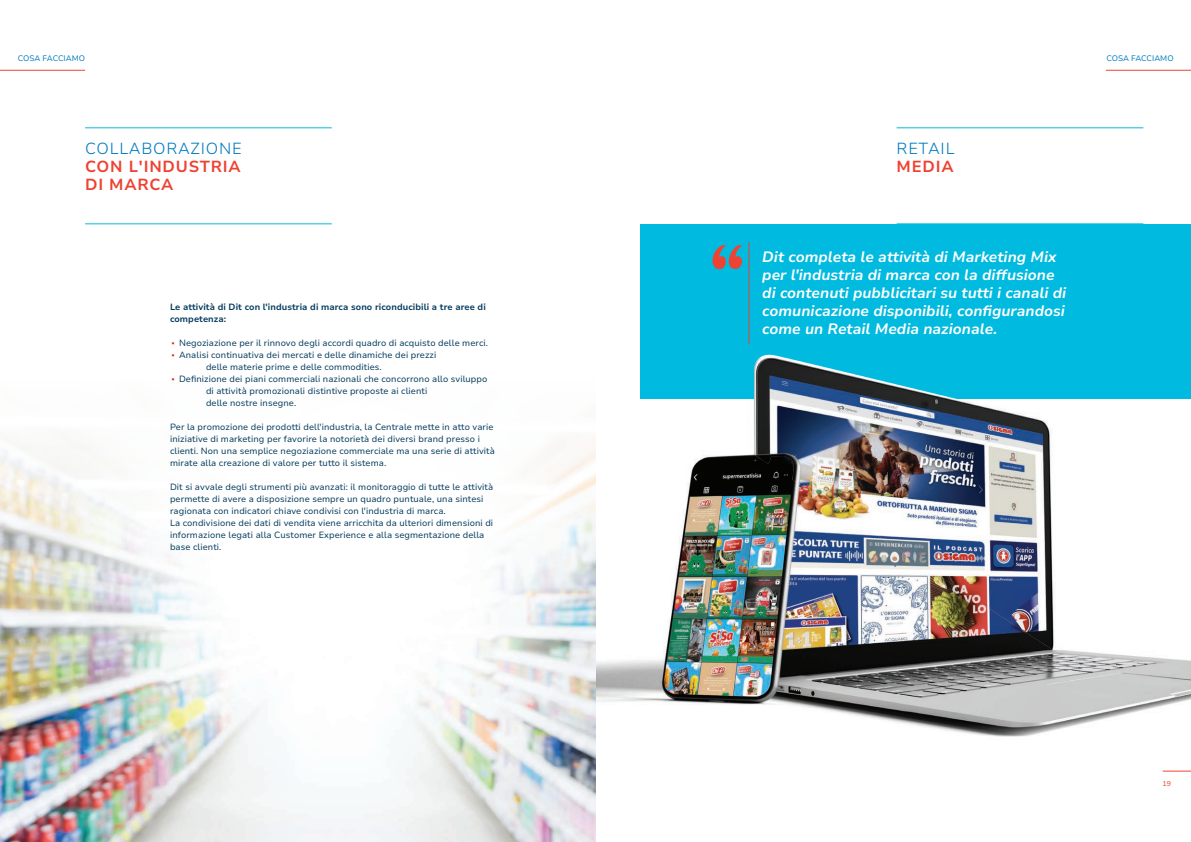
<style>
.page{position:relative;width:1191px;height:842px;background:#fff}
.page>*{position:absolute;margin:0;border:0;box-sizing:border-box;transform-origin:0 0}
.t1{font:700 16px/18px "Nunito Sans 10 pt";letter-spacing:.05em;color:#ee4232}
.t2{font:300 16px "Nunito Sans 10 pt";letter-spacing:.05em;color:#007ac0}
.t3{font:italic 700 15px/18px "Nunito Sans 10 pt";color:#fff}
.t4{font:9px/12px "Nunito Sans 10 pt";letter-spacing:.01em;color:#00395c}
.t5{font:700 9px/12px "Nunito Sans 10 pt";letter-spacing:.01em;color:#00395c}
.t6{font:8px "Nunito Sans 10 pt";color:#007ac0}
.t7{font:7px "Nunito Sans 10 pt";color:#ee4232}
.s1{font-weight:900;font-size:10px;color:#da2128}
</style>
<div class="page">
<svg style="left:1162px;top:771px;width:29px;height:1px"></svg>
<hr style="left:1106px;top:70px;width:85px;height:1px;background:#ee4232">
<hr style="left:0;top:70px;width:85px;height:1px;background:#ee4232">
<hr style="left:85px;top:128px;width:247px;height:1px;background:#00badf">
<hr style="left:896px;top:128px;width:247px;height:1px;background:#00badf">
<hr style="left:85px;top:224px;width:247px;height:1px;background:#00badf">
<img style="left:595px;top:399px;width:596px;height:358px">
<img style="left:0;top:439px;width:595px;height:403px">
<div style="left:640px;top:224px;width:551px;height:175px;background:#00badf"></div>
<svg style="left:712px;top:245px;width:30px;height:24px"></svg>
<hr style="left:748px;top:242px;width:1px;height:102px;background:#ee4232">
<p class="t6" style="left:18px;top:53px;width:69px">COSA FACCIAMO</p>
<p class="t6" style="left:1106px;top:53px;width:69px">COSA FACCIAMO</p>
<h1 class="t2" style="left:85px;top:137px;width:158px">COLLABORAZIONE</h1>
<h1 class="t1" style="left:85px;top:157px;width:157px">CON L'INDUSTRIA<br>DI MARCA</h1>
<p class="t5" style="left:170px;top:301px;width:317px">Le attività di Dit con l'industria di marca sono riconducibili a tre aree di competenza:</p>
<p class="t4" style="left:170px;top:337px;width:319px"><span class="s1">∙</span> Negoziazione per il rinnovo degli accordi quadro di acquisto delle merci.</p>
<p class="t4" style="left:170px;top:349px;width:268px"><span class="s1">∙</span> Analisi continuativa dei mercati e delle dinamiche dei prezzi</p>
<p class="t4" style="left:206px;top:361px;width:177px">delle materie prime e delle commodities.</p>
<p class="t4" style="left:170px;top:373px;width:319px"><span class="s1">∙</span> Definizione dei piani commerciali nazionali che concorrono allo sviluppo</p>
<p class="t4" style="left:206px;top:385px;width:223px">di attività promozionali distintive proposte ai clienti</p>
<p class="t4" style="left:206px;top:397px;width:92px">delle nostre insegne.</p>
<p class="t4" style="left:170px;top:421px;width:326px">Per la promozione dei prodotti dell'industria, la Centrale mette in atto varie iniziative di marketing per favorire la notorietà dei diversi brand presso i clienti. Non una semplice negoziazione commerciale ma una serie di attività mirate alla creazione di valore per tutto il sistema.</p>
<p class="t4" style="left:170px;top:481px;width:325px">Dit si avvale degli strumenti più avanzati: il monitoraggio di tutte le attività permette di avere a disposizione sempre un quadro puntuale, una sintesi ragionata con indicatori chiave condivisi con l'industria di marca.<br>La condivisione dei dati di vendita viene arricchita da ulteriori dimensioni di informazione legati alla Customer Experience e alla segmentazione della base clienti.</p>
<h1 class="t2" style="left:896px;top:137px;width:59px">RETAIL</h1>
<h1 class="t1" style="left:896px;top:157px;width:59px">MEDIA</h1>
<h2 class="t3" style="left:762px;top:247px;width:305px">Dit completa le attività di Marketing Mix per l'industria di marca con la diffusione di contenuti pubblicitari su tutti i canali di comunicazione disponibili, configurandosi come un Retail Media nazionale.</h2>
<p class="t7" style="left:1162px;top:778px;width:10px">19</p>
</div>
